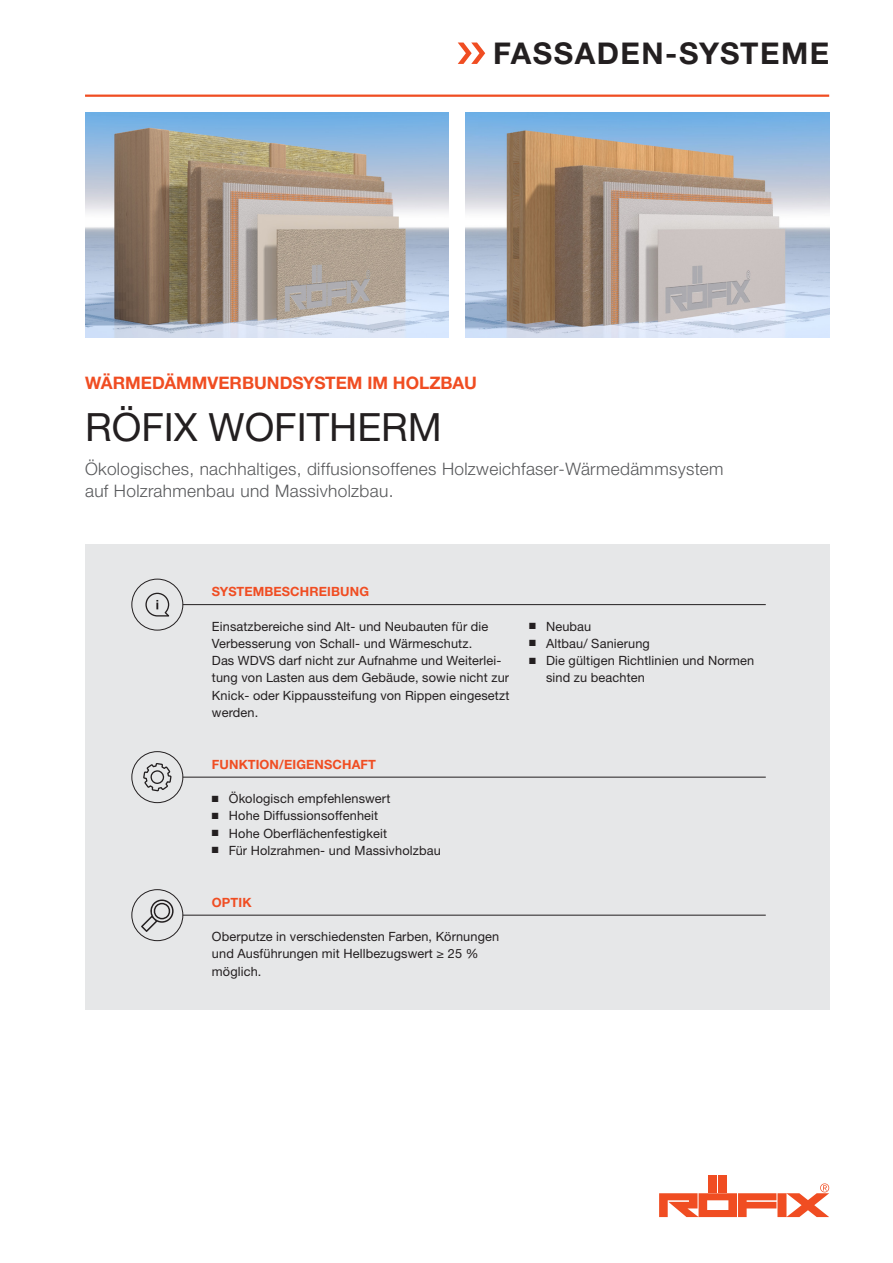
<style>
.page{position:relative;width:893px;height:1263px;background:#fff}
.page>*{position:absolute;margin:0;border:0;box-sizing:border-box;transform-origin:0 0}
.PL_-_Seitentitel{font:39px "Helvetica Neue LTW1 G";color:#231f20}
.t1{font:700 30px "Helvetica Neue LTW1 G";letter-spacing:.05em;color:#231f20}
.PL_-_Head-Subline{font:300 17.25px/21.6px "Helvetica Neue LTW1 G";letter-spacing:.02em;color:#57585a}
.PL_-_Pre-Headline{font:700 17.25px "Helvetica Neue LTW1 G";color:#f04d22}
.PL_-_Fliesstext{font:12.75px/17.2px "Helvetica Neue LTW1 G";letter-spacing:.01em;color:#231f20}
.PL_-_Headline_kl{font:700 12.75px "Helvetica Neue LTW1 G";letter-spacing:.01em;color:#f04d22}
</style>
<div class="page">
<svg style="left:458px;top:43px;width:27px;height:21px"></svg>
<hr style="left:85px;top:95px;width:744px;height:2px;background:#f04d22">
<div style="left:718px;top:1175px;width:9px;height:17px;background:#f04d22"></div>
<div style="left:709px;top:1175px;width:8px;height:17px;background:#f04d22"></div>
<svg style="left:659px;top:1183px;width:170px;height:34px"></svg>
<div style="left:85px;top:544px;width:744px;height:466px;background:#e6e7e8"></div>
<img style="left:85px;top:113px;width:364px;height:224px">
<img style="left:466px;top:113px;width:363px;height:224px">
<hr style="left:148px;top:604px;width:618px;height:1px;background:#231f20">
<hr style="left:148px;top:777px;width:618px;height:1px;background:#231f20">
<hr style="left:148px;top:915px;width:618px;height:1px;background:#231f20">
<div style="left:132px;top:579px;width:51px;height:51px;background:#e6e7e8;border-radius:50%"></div>
<svg style="left:145px;top:592px;width:25px;height:25px"></svg>
<div style="left:131px;top:579px;width:52px;height:51px;border:1px solid #231f20;border-radius:50%"></div>
<div style="left:132px;top:752px;width:51px;height:51px;background:#e6e7e8;border-radius:50%"></div>
<svg style="left:143px;top:763px;width:29px;height:29px"></svg>
<div style="left:131px;top:751px;width:52px;height:52px;border:1px solid #231f20;border-radius:50%"></div>
<div style="left:132px;top:890px;width:51px;height:51px;background:#e6e7e8;border-radius:50%"></div>
<svg style="left:141px;top:899px;width:33px;height:33px"></svg>
<div style="left:131px;top:889px;width:52px;height:52px;border:1px solid #231f20;border-radius:50%"></div>
<h2 class="t1" style="left:493px;top:35px;width:337px">FASSADEN-SYSTEME</h2>
<p class="PL_-_Pre-Headline" style="left:85px;top:372px;width:393px">WÄRMEDÄMMVERBUNDSYSTEM IM HOLZBAU</p>
<p class="PL_-_Seitentitel" style="left:85px;top:403px;width:358px">RÖFIX WOFITHERM</p>
<p class="PL_-_Head-Subline" style="left:85px;top:458px;width:640px">Ökologisches, nachhaltiges, diffusionsoffenes Holzweichfaser-Wärmedämmsystem auf Holzrahmenbau und Massivholzbau.</p>
<p class="PL_-_Headline_kl" style="left:212px;top:584px;width:159px">SYSTEMBESCHREIBUNG</p>
<p class="PL_-_Fliesstext" style="left:212px;top:617px;width:299px">Einsatzbereiche sind Alt- und Neubauten für die Verbesserung von Schall- und Wärmeschutz.<br>Das WDVS darf nicht zur Aufnahme und Weiterlei&shy;tung von Lasten aus dem Gebäude, sowie nicht zur Knick- oder Kippaussteifung von Rippen eingesetzt werden.</p>
<p class="PL_-_Headline_kl" style="left:212px;top:756px;width:166px">FUNKTION/EIGENSCHAFT</p>
<p class="PL_-_Fliesstext" style="left:212px;top:790px;width:180px">■ Ökologisch empfehlenswert</p>
<p class="PL_-_Fliesstext" style="left:212px;top:807px;width:168px">■ Hohe Diffussionsoffenheit</p>
<p class="PL_-_Fliesstext" style="left:212px;top:824px;width:177px">■ Hohe Oberflächenfestigkeit</p>
<p class="PL_-_Fliesstext" style="left:212px;top:841px;width:230px">■ Für Holzrahmen- und Massivholzbau</p>
<p class="PL_-_Headline_kl" style="left:212px;top:894px;width:41px">OPTIK</p>
<p class="PL_-_Fliesstext" style="left:212px;top:928px;width:289px">Oberputze in verschiedensten Farben, Körnungen und Ausführungen mit Hellbezugswert ≥ 25 % möglich.</p>
<p class="PL_-_Fliesstext" style="left:529px;top:617px;width:64px">■ Neubau</p>
<p class="PL_-_Fliesstext" style="left:529px;top:634px;width:122px">■ Altbau/ Sanierung</p>
<p class="PL_-_Fliesstext" style="left:546px;top:652px;width:210px;text-indent:-17px">■ Die gültigen Richtlinien und Normen sind zu beachten</p>
</div>
